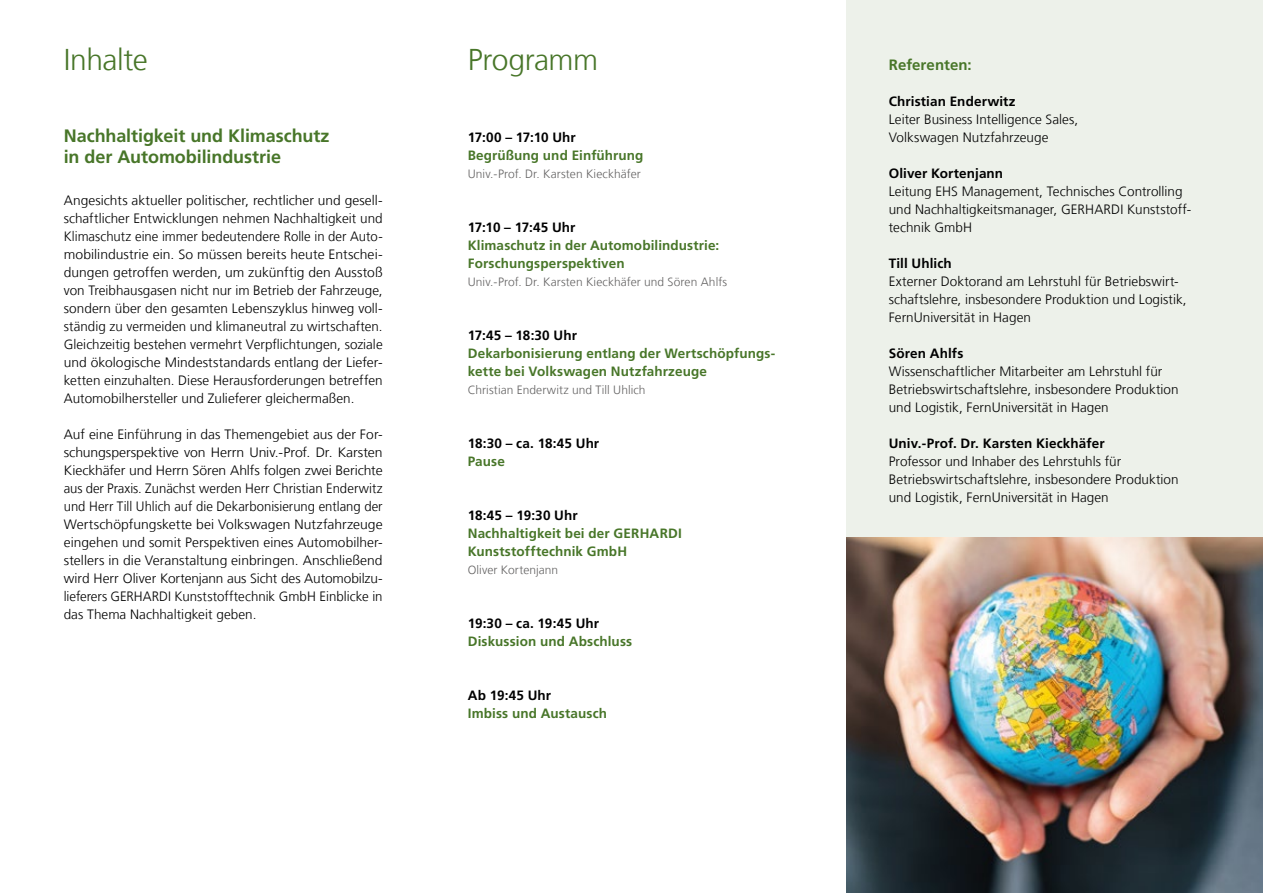
<style>
.page{position:relative;width:1263px;height:893px;background:#fff}
.page>*{position:absolute;margin:0;border:0;box-sizing:border-box;transform-origin:0 0}
.Fließtext_bold{font:300 30px "Frutiger LT Com";letter-spacing:-.015em;color:#487629}
.Vorwort{font:700 18px/21px "Frutiger LT Com";letter-spacing:-.005em;color:#487629}
.Subheadline{font:700 15px "Frutiger LT Com";letter-spacing:.005em;color:#487629}
.Fließtext{font:300 13.5px/18px "Frutiger LT Com";letter-spacing:.005em;color:#000}
.Vorwort-2{font:700 13.5px/18px "Frutiger LT Com";letter-spacing:.01em;color:#487629}
.Vorwort-3{font:700 13.5px "Frutiger LT Com";letter-spacing:.005em;color:#000}
.Fließtext-2{font:700 13.5px "Frutiger LT Com";letter-spacing:.01em;color:#000}
.Fließtext_bold-2{font:300 12px "Frutiger LT Com";letter-spacing:.01em;color:#646363}
</style>
<div class="page">
<div style="left:846px;top:0;width:417px;height:538px;background:#edf1ea"></div>
<img style="left:846px;top:538px;width:417px;height:355px">
<p class="Fließtext_bold" style="left:64px;top:42px;width:85px">Inhalte</p>
<p class="Vorwort" style="left:64px;top:125px;width:267px">Nachhaltigkeit und Klimaschutz in der Automobilindustrie</p>
<p class="Fließtext" style="left:64px;top:191px;width:320px;text-align:justify">Angesichts aktueller politischer, rechtlicher und gesell&shy;schaftlicher Entwicklungen nehmen Nachhaltigkeit und Klimaschutz eine immer bedeutendere Rolle in der Auto&shy;mobilindustrie ein. So müssen bereits heute Entschei&shy;dungen getroffen werden, um zukünftig den Ausstoß von Treibhausgasen nicht nur im Betrieb der Fahrzeuge, sondern über den gesamten Lebenszyklus hinweg voll&shy;ständig zu vermeiden und klimaneutral zu wirtschaften.<br>Gleichzeitig bestehen vermehrt Verpflichtungen, soziale und ökologische Mindeststandards entlang der Liefer&shy;ketten einzuhalten. Diese Herausforderungen betreffen Automobilhersteller und Zulieferer gleichermaßen.</p>
<p class="Fließtext" style="left:64px;top:425px;width:320px;text-align:justify">Auf eine Einführung in das Themengebiet aus der For&shy;schungsperspektive von Herrn Univ.-Prof. Dr. Karsten Kieckhäfer und Herrn Sören Ahlfs folgen zwei Berichte aus der Praxis. Zunächst werden Herr Christian Enderwitz und Herr Till Uhlich auf die Dekarbonisierung entlang der Wertschöpfungskette bei Volkswagen Nutzfahrzeuge eingehen und somit Perspektiven eines Automobilher&shy;stellers in die Veranstaltung einbringen. Anschließend wird Herr Oliver Kortenjann aus Sicht des Automobilzu&shy;lieferers GERHARDI Kunststofftechnik GmbH Einblicke in das Thema Nachhaltigkeit geben.</p>
<p class="Fließtext_bold" style="left:468px;top:42px;width:132px">Programm</p>
<p class="Vorwort-3" style="left:468px;top:129px;width:110px">17:00 – 17:10 Uhr</p>
<p class="Vorwort-2" style="left:468px;top:146px;width:177px">Begrüßung und Einführung</p>
<p class="Fließtext_bold-2" style="left:468px;top:166px;width:175px">Univ.-Prof. Dr. Karsten Kieckhäfer</p>
<p class="Vorwort-3" style="left:468px;top:219px;width:109px">17:10 – 17:45 Uhr</p>
<p class="Vorwort-2" style="left:468px;top:236px;width:253px">Klimaschutz in der Automobilindustrie:<br>Forschungsperspektiven</p>
<p class="Fließtext_bold-2" style="left:468px;top:274px;width:261px">Univ.-Prof. Dr. Karsten Kieckhäfer und Sören Ahlfs</p>
<p class="Vorwort-3" style="left:468px;top:327px;width:111px">17:45 – 18:30 Uhr</p>
<p class="Vorwort-2" style="left:468px;top:344px;width:309px">Dekarbonisierung entlang der Wertschöpfungs&shy;kette bei Volkswagen Nutzfahrzeuge</p>
<p class="Fließtext_bold-2" style="left:468px;top:382px;width:179px">Christian Enderwitz und Till Uhlich</p>
<p class="Vorwort-3" style="left:468px;top:435px;width:133px">18:30 – ca. 18:45 Uhr</p>
<p class="Vorwort-2" style="left:468px;top:452px;width:39px">Pause</p>
<p class="Vorwort-3" style="left:468px;top:507px;width:111px">18:45 – 19:30 Uhr</p>
<p class="Vorwort-2" style="left:468px;top:524px;width:216px">Nachhaltigkeit bei der GERHARDI<br>Kunststofftechnik GmbH</p>
<p class="Fließtext_bold-2" style="left:468px;top:562px;width:92px">Oliver Kortenjann</p>
<p class="Vorwort-3" style="left:468px;top:615px;width:133px">19:30 – ca. 19:45 Uhr</p>
<p class="Vorwort-2" style="left:468px;top:632px;width:166px">Diskussion und Abschluss</p>
<p class="Vorwort-3" style="left:468px;top:687px;width:85px">Ab 19:45 Uhr</p>
<p class="Vorwort-2" style="left:468px;top:704px;width:141px">Imbiss und Austausch</p>
<p class="Subheadline" style="left:889px;top:55px;width:85px">Referenten:</p>
<p class="Fließtext-2" style="left:889px;top:93px;width:128px">Christian Enderwitz</p>
<p class="Fließtext" style="left:889px;top:110px;width:191px">Leiter Business Intelligence Sales,</p>
<p class="Fließtext" style="left:889px;top:128px;width:161px">Volkswagen Nutzfahrzeuge</p>
<p class="Fließtext-2" style="left:889px;top:165px;width:116px">Oliver Kortenjann</p>
<p class="Fließtext" style="left:889px;top:182px;width:304px">Leitung EHS Management, Technisches Controlling und Nachhaltigkeitsmanager, GERHARDI Kunststoff&shy;technik GmbH</p>
<p class="Fließtext-2" style="left:889px;top:255px;width:65px">Till Uhlich</p>
<p class="Fließtext" style="left:889px;top:272px;width:299px">Externer Doktorand am Lehrstuhl für Betriebswirt&shy;schaftslehre, insbesondere Produktion und Logistik,<br>FernUniversität in Hagen</p>
<p class="Fließtext-2" style="left:889px;top:345px;width:76px">Sören Ahlfs</p>
<p class="Fließtext" style="left:889px;top:362px;width:291px">Wissenschaftlicher Mitarbeiter am Lehrstuhl für<br>Betriebswirtschaftslehre, insbesondere Produktion und Logistik, FernUniversität in Hagen</p>
<p class="Fließtext-2" style="left:889px;top:435px;width:217px">Univ.-Prof. Dr. Karsten Kieckhäfer</p>
<p class="Fließtext" style="left:889px;top:452px;width:291px">Professor und Inhaber des Lehrstuhls für<br>Betriebswirtschaftslehre, insbesondere Produktion und Logistik, FernUniversität in Hagen</p>
</div>
